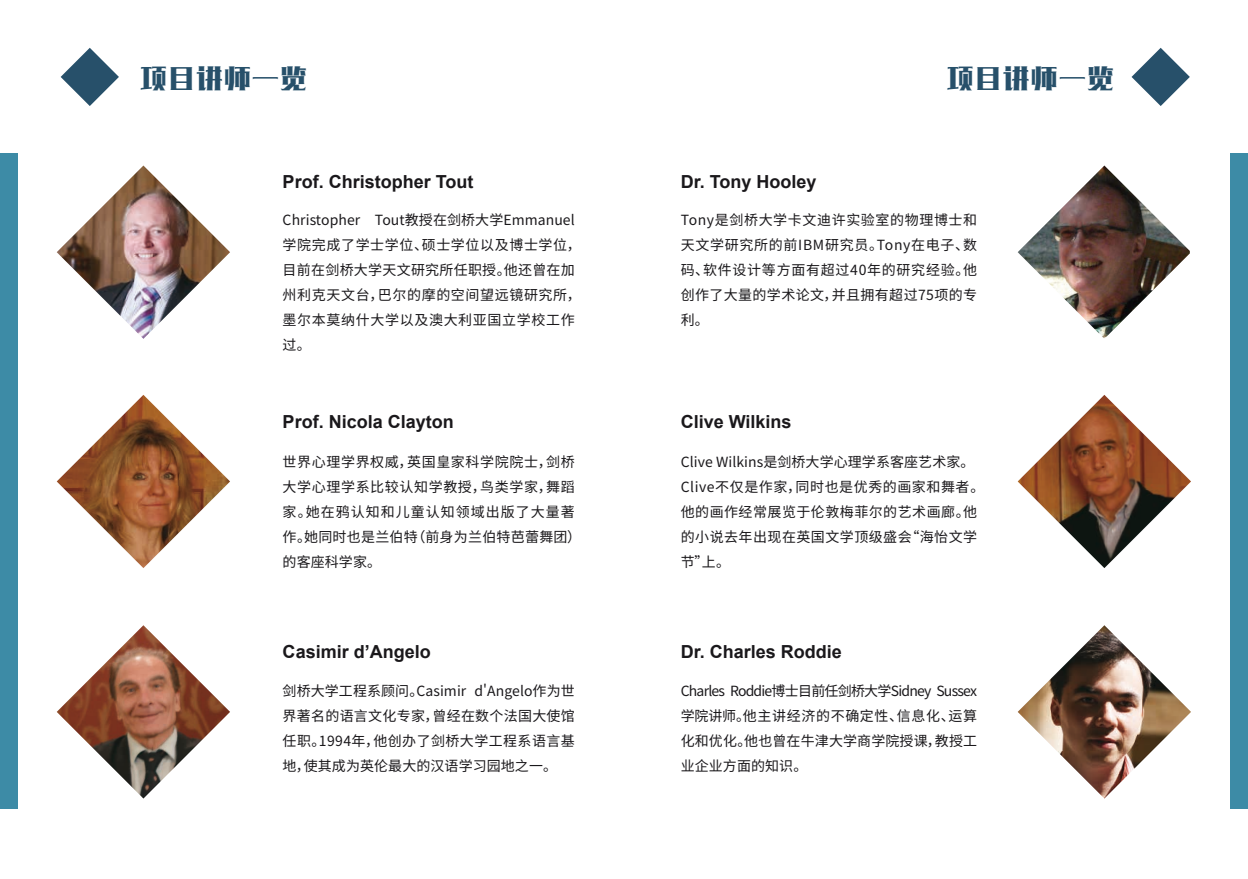
<style>
.page{position:relative;width:1248px;height:879px;background:#fff}
.page>*{position:absolute;margin:0;border:0;box-sizing:border-box;transform-origin:0 0}
.t1{font:28px "MF Yi Hei Noncommercial";color:#27506a}
.t2{font:700 18px "Arial";color:#1a181b}
.t3{font:14px/25px "Source Han Sans CN";letter-spacing:.035em;color:#1a181b}
</style>
<div class="page">
<div style="left:1230px;top:154px;width:17px;height:655px;background:#3d8ba6"></div>
<svg style="left:61px;top:48px;width:58px;height:58px"></svg>
<div style="left:0;top:154px;width:17px;height:655px;background:#3d8ba6"></div>
<svg style="left:1131px;top:48px;width:58px;height:58px"></svg>
<img style="left:57px;top:165px;width:173px;height:174px">
<img style="left:57px;top:395px;width:173px;height:173px">
<img style="left:57px;top:625px;width:173px;height:173px">
<img style="left:1017px;top:165px;width:172px;height:173px">
<img style="left:1017px;top:395px;width:173px;height:173px">
<img style="left:1017px;top:625px;width:173px;height:173px">
<h1 class="t1" style="left:139px;top:64px;width:170px">项目讲师一览</h1>
<h1 class="t1" style="left:946px;top:64px;width:169px">项目讲师一览</h1>
<p class="t2" style="left:282px;top:170px;width:192px">Prof. Christopher Tout</p>
<p class="t2" style="left:680px;top:170px;width:137px">Dr. Tony Hooley</p>
<p class="t3" style="left:282px;top:208px;width:300px">Christopher Tout教授在剑桥大学Emmanuel学院完成了学士学位、硕士学位以及博士学位，目前在剑桥大学天文研究所任职授。他还曾在加州利克天文台，巴尔的摩的空间望远镜研究所，墨尔本莫纳什大学以及澳大利亚国立学校工作过。</p>
<p class="t3" style="left:680px;top:208px;width:298px;text-align:justify">Tony是剑桥大学卡文迪许实验室的物理博士和天文学研究所的前IBM研究员。Tony在电子、数码、软件设计等方面有超过40年的研究经验。他创作了大量的学术论文，并且拥有超过75项的专利。</p>
<p class="t2" style="left:282px;top:410px;width:173px">Prof. Nicola Clayton</p>
<p class="t2" style="left:680px;top:410px;width:112px">Clive Wilkins</p>
<p class="t3" style="left:282px;top:449px;width:300px">世界心理学界权威，英国皇家科学院院士，剑桥大学心理学系比较认知学教授，鸟类学家，舞蹈家。她在鸦认知和儿童认知领域出版了大量著作。她同时也是兰伯特（前身为兰伯特芭蕾舞团）的客座科学家。</p>
<p class="t3" style="left:680px;top:449px;width:305px">Clive Wilkins是剑桥大学心理学系客座艺术家。<br>Clive不仅是作家，同时也是优秀的画家和舞者。他的画作经常展览于伦敦梅菲尔的艺术画廊。他的小说去年出现在英国文学顶级盛会“海怡文学节”上。</p>
<p class="t2" style="left:282px;top:639px;width:150px">Casimir d’Angelo</p>
<p class="t2" style="left:680px;top:639px;width:163px">Dr. Charles Roddie</p>
<p class="t3" style="left:282px;top:678px;width:294px;text-align:justify">剑桥大学工程系顾问。Casimir d'Angelo作为世界著名的语言文化专家，曾经在数个法国大使馆任职。1994年，他创办了剑桥大学工程系语言基地，使其成为英伦最大的汉语学习园地之一。</p>
<p class="t3" style="left:680px;top:678px;width:298px;text-align:justify">Charles Roddie博士目前任剑桥大学Sidney Sussex学院讲师。他主讲经济的不确定性、信息化、运算化和优化。他也曾在牛津大学商学院授课，教授工业企业方面的知识。</p>
</div>
